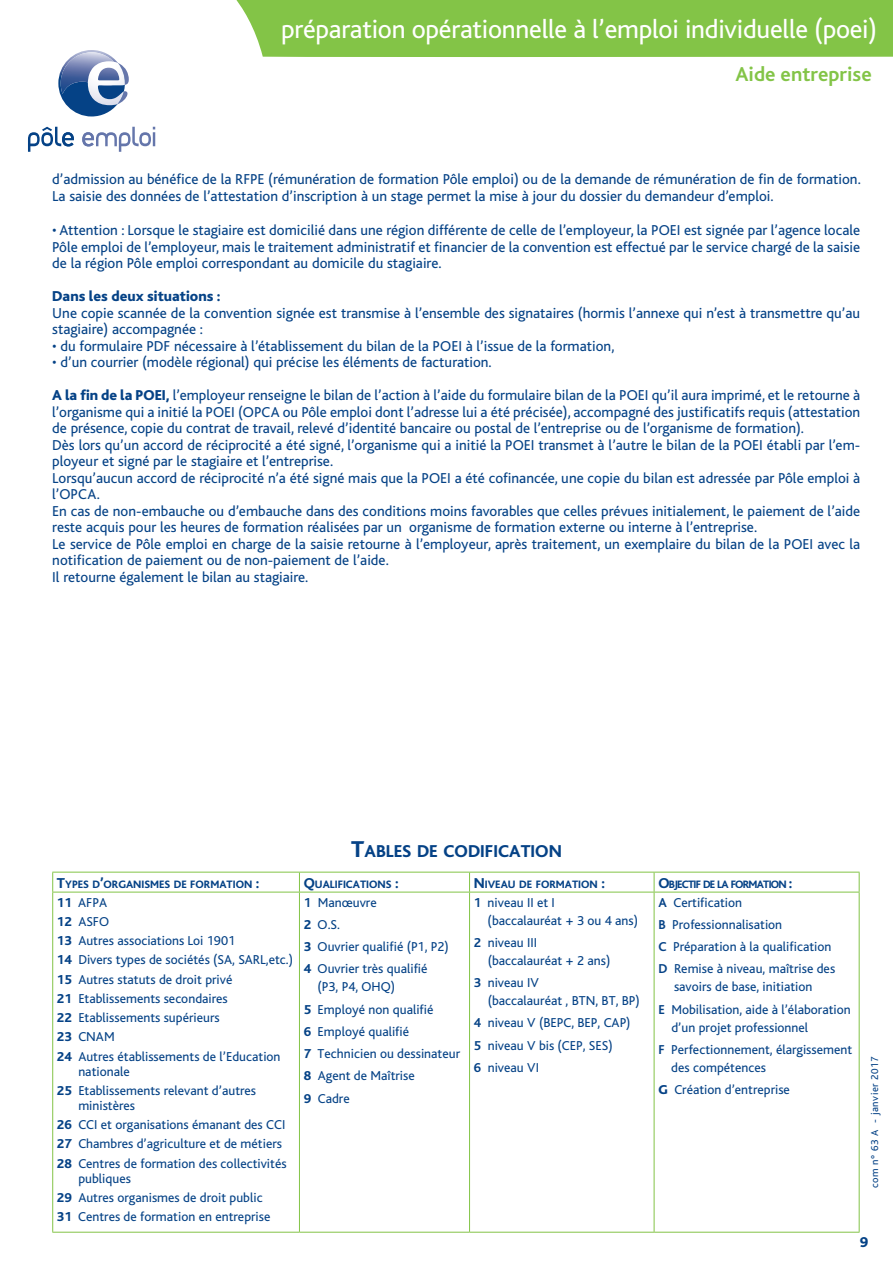
<style>
.page{position:relative;width:893px;height:1263px;background:#fff}
.page>*{position:absolute;margin:0;border:0;box-sizing:border-box;transform-origin:0 0}
.t1{font:27px "Bliss";letter-spacing:-.01em;color:#fff}
.t2{font:700 21px "Bliss";color:#83c447}
.t3{font:800 18px "Bliss";color:#054286}
.t4{font:15px/16.5px "Bliss";color:#054286}
.t5{font:800 15px "Bliss";color:#054286}
.t6{font:13.5px/18px "Bliss";color:#054286}
.t7{font:800 11.25px "Bliss";color:#054286}
.t8{font:800 11.25px "Bliss";letter-spacing:-.065em;color:#054286}
.t9{font:10.5px "Bliss";letter-spacing:.05em;color:#054286}
.s1{font-weight:800}
.s2{font-size:24px}
.s3{font-size:15px}
.s4{font-weight:700}
</style>
<div class="page">
<div style="left:236px;top:0;width:657px;height:57px;background:#83c447"></div>
<svg style="left:58px;top:50px;width:71px;height:66px"></svg>
<svg style="left:28px;top:127px;width:46px;height:25px"></svg>
<svg style="left:82px;top:127px;width:73px;height:25px"></svg>
<hr style="left:52px;top:872px;width:247px;height:1px;background:#83c447">
<svg style="left:52px;top:872px;width:1px;height:20px"></svg>
<hr style="left:299px;top:872px;width:171px;height:1px;background:#83c447">
<svg style="left:299px;top:872px;width:1px;height:20px"></svg>
<hr style="left:470px;top:872px;width:184px;height:1px;background:#83c447">
<svg style="left:469px;top:872px;width:1px;height:20px"></svg>
<hr style="left:654px;top:872px;width:205px;height:1px;background:#83c447">
<svg style="left:654px;top:872px;width:1px;height:20px"></svg>
<svg style="left:859px;top:872px;width:1px;height:20px"></svg>
<hr style="left:52px;top:892px;width:247px;height:1px;background:#83c447">
<hr style="left:52px;top:892px;width:1px;height:340px;background:#83c447">
<hr style="left:299px;top:892px;width:171px;height:1px;background:#83c447">
<hr style="left:299px;top:892px;width:1px;height:340px;background:#83c447">
<hr style="left:470px;top:892px;width:184px;height:1px;background:#83c447">
<hr style="left:469px;top:892px;width:1px;height:340px;background:#83c447">
<hr style="left:654px;top:892px;width:205px;height:1px;background:#83c447">
<hr style="left:654px;top:892px;width:1px;height:340px;background:#83c447">
<hr style="left:859px;top:892px;width:1px;height:340px;background:#83c447">
<hr style="left:52px;top:1232px;width:247px;height:1px;background:#83c447">
<hr style="left:299px;top:1232px;width:171px;height:1px;background:#83c447">
<hr style="left:470px;top:1232px;width:184px;height:1px;background:#83c447">
<hr style="left:654px;top:1232px;width:205px;height:1px;background:#83c447">
<h1 class="t1" style="left:281px;top:15px;width:598px">préparation opérationnelle à l’emploi individuelle (poei)</h1>
<h2 class="t2" style="left:735px;top:63px;width:138px">Aide entreprise</h2>
<p class="t4" style="left:52px;top:171px;width:810px">d’admission au bénéfice de la RFPE (rémunération de formation Pôle emploi) ou de la demande de rémunération de fin de formation.<br>La saisie des données de l’attestation d’inscription à un stage permet la mise à jour du dossier du demandeur d’emploi.</p>
<p class="t4" style="left:52px;top:222px;width:809px;text-align:justify">• Attention : Lorsque le stagiaire est domicilié dans une région différente de celle de l’employeur, la POEI est signée par l’agence locale Pôle emploi de l’employeur, mais le traitement administratif et financier de la convention est effectué par le service chargé de la saisie de la région Pôle emploi correspondant au domicile du stagiaire.</p>
<p class="t5" style="left:52px;top:289px;width:170px">Dans les deux situations :</p>
<p class="t4" style="left:52px;top:305px;width:809px">Une copie scannée de la convention signée est transmise à l’ensemble des signataires (hormis l’annexe qui n’est à transmettre qu’au stagiaire) accompagnée :</p>
<p class="t4" style="left:52px;top:338px;width:564px">• du formulaire PDF nécessaire à l’établissement du bilan de la POEI à l’issue de la formation,</p>
<p class="t4" style="left:52px;top:354px;width:441px">• d’un courrier (modèle régional) qui précise les éléments de facturation.</p>
<p class="t4" style="left:52px;top:387px;width:809px;text-align:justify"><span class="s1">A la fin de la POEI,</span> l’employeur renseigne le bilan de l’action à l’aide du formulaire bilan de la POEI qu’il aura imprimé, et le retourne à l’organisme qui a initié la POEI (OPCA ou Pôle emploi dont l’adresse lui a été précisée), accompagné des justificatifs requis (attestation de présence, copie du contrat de travail, relevé d’identité bancaire ou postal de l’entreprise ou de l’organisme de formation).</p>
<p class="t4" style="left:52px;top:437px;width:809px">Dès lors qu’un accord de réciprocité a été signé, l’organisme qui a initié la POEI transmet à l’autre le bilan de la POEI établi par l’em&shy;ployeur et signé par le stagiaire et l’entreprise.</p>
<p class="t4" style="left:52px;top:470px;width:809px">Lorsqu’aucun accord de réciprocité n’a été signé mais que la POEI a été cofinancée, une copie du bilan est adressée par Pôle emploi à l’OPCA.</p>
<p class="t4" style="left:52px;top:503px;width:809px">En cas de non-embauche ou d’embauche dans des conditions moins favorables que celles prévues initialement, le paiement de l’aide reste acquis pour les heures de formation réalisées par un organisme de formation externe ou interne à l’entreprise.</p>
<p class="t4" style="left:52px;top:536px;width:809px">Le service de Pôle emploi en charge de la saisie retourne à l’employeur, après traitement, un exemplaire du bilan de la POEI avec la notification de paiement ou de non-paiement de l’aide.</p>
<p class="t4" style="left:52px;top:569px;width:258px">Il retourne également le bilan au stagiaire.</p>
<p class="t3" style="left:351px;top:842px;width:212px"><span class="s2">T</span>ABLES DE CODIFICATION</p>
<p class="t7" style="left:57px;top:878px;width:204px"><span class="s3">T</span>YPES D<span class="s3">’</span>ORGANISMES DE FORMATION <span class="s3">:</span></p>
<p class="t7" style="left:304px;top:878px;width:96px"><span class="s3">Q</span>UALIFICATIONS <span class="s3">:</span></p>
<p class="t7" style="left:474px;top:878px;width:133px"><span class="s3">N</span> IVEAU DE FORMATION <span class="s3">:</span></p>
<p class="t8" style="left:658px;top:878px;width:136px"><span class="s3">O</span>BJECTIF DE LA FORMATION <span class="s3">:</span></p>
<p class="t6" style="left:57px;top:893px;width:52px"><span class="s1">11</span> AFPA</p>
<p class="t6" style="left:57px;top:913px;width:54px"><span class="s1">12</span> ASFO</p>
<p class="t6" style="left:57px;top:932px;width:180px"><span class="s1">13</span> Autres associations Loi 1901</p>
<p class="t6" style="left:57px;top:951px;width:238px"><span class="s1">14</span> Divers types de sociétés (SA, SARL,etc.)</p>
<p class="t6" style="left:57px;top:970px;width:177px"><span class="s1">15</span> Autres statuts de droit privé</p>
<p class="t6" style="left:57px;top:990px;width:172px"><span class="s1">21</span> Etablissements secondaires</p>
<p class="t6" style="left:57px;top:1009px;width:164px"><span class="s1">22</span> Etablissements supérieurs</p>
<p class="t6" style="left:57px;top:1028px;width:59px"><span class="s1">23</span> CNAM</p>
<p class="t6" style="left:78px;top:1049px;width:204px;line-height:15px;text-indent:-21px"><span class="s1">24</span> Autres établissements de l’Education nationale</p>
<p class="t6" style="left:78px;top:1083px;width:179px;line-height:15px;text-indent:-21px"><span class="s1">25</span> Etablissements relevant d’autres ministères</p>
<p class="t6" style="left:57px;top:1116px;width:230px"><span class="s1">26</span> CCI et organisations émanant des CCI</p>
<p class="t6" style="left:57px;top:1135px;width:227px"><span class="s1">27</span> Chambres d’agriculture et de métiers</p>
<p class="t6" style="left:78px;top:1156px;width:210px;line-height:15px;text-indent:-21px"><span class="s1">28</span> Centres de formation des collectivités publiques</p>
<p class="t6" style="left:57px;top:1189px;width:207px"><span class="s1">29</span> Autres organismes de droit public</p>
<p class="t6" style="left:57px;top:1208px;width:215px"><span class="s1">31</span> Centres de formation en entreprise</p>
<p class="t6" style="left:658px;top:893px;width:85px"><span class="s4">A</span> Certification</p>
<p class="t6" style="left:658px;top:916px;width:125px"><span class="s4">B</span> Professionnalisation</p>
<p class="t6" style="left:658px;top:938px;width:175px"><span class="s4">C</span> Préparation à la qualification</p>
<p class="t6" style="left:658px;top:960px;width:178px;text-align:center"><span class="s4">D</span> Remise à niveau, maîtrise des savoirs de base, initiation</p>
<p class="t6" style="left:671px;top:1000px;width:181px;text-indent:-13px"><span class="s4">E</span> Mobilisation, aide à l’élaboration d’un projet professionnel</p>
<p class="t6" style="left:671px;top:1041px;width:182px;text-indent:-13px"><span class="s4">F</span> Perfectionnement, élargissement des compétences</p>
<p class="t6" style="left:658px;top:1081px;width:133px"><span class="s1">G</span> Création d’entreprise</p>
<p class="t6" style="left:488px;top:893px;width:152px;text-indent:-14px"><span class="s4">1</span> niveau II et I<br>(baccalauréat + 3 ou 4 ans)</p>
<p class="t6" style="left:488px;top:934px;width:124px;text-indent:-14px"><span class="s4">2</span> niveau III (baccalauréat + 2 ans)</p>
<p class="t6" style="left:488px;top:974px;width:154px;text-indent:-14px"><span class="s4">3</span> niveau IV<br>(baccalauréat , BTN, BT, BP)</p>
<p class="t6" style="left:474px;top:1014px;width:158px"><span class="s4">4</span> niveau V (BEPC, BEP, CAP)</p>
<p class="t6" style="left:474px;top:1036px;width:140px"><span class="s4">5</span> niveau V bis (CEP, SES)</p>
<p class="t6" style="left:474px;top:1059px;width:67px"><span class="s4">6</span> niveau VI</p>
<p class="t6" style="left:304px;top:893px;width:75px"><span class="s4">1</span> Manœuvre</p>
<p class="t6" style="left:304px;top:916px;width:38px"><span class="s1">2</span> O.S.</p>
<p class="t6" style="left:304px;top:938px;width:147px"><span class="s1">3</span> Ouvrier qualifié (P1, P2)</p>
<p class="t6" style="left:318px;top:960px;width:111px;text-indent:-14px"><span class="s1">4</span> Ouvrier très qualifié (P3, P4, OHQ)</p>
<p class="t6" style="left:304px;top:1000px;width:131px"><span class="s1">5</span> Employé non qualifié</p>
<p class="t6" style="left:304px;top:1023px;width:107px"><span class="s1">6</span> Employé qualifié</p>
<p class="t6" style="left:304px;top:1045px;width:158px"><span class="s1">7</span> Technicien ou dessinateur</p>
<p class="t6" style="left:304px;top:1067px;width:113px"><span class="s1">8</span> Agent de Maîtrise</p>
<p class="t6" style="left:304px;top:1089px;width:48px"><span class="s1">9</span> Cadre</p>
<p class="t9" style="left:869px;top:1188px;width:133px;rotate:-90deg">com n° 63 A - janvier 2017</p>
<p class="t5" style="left:860px;top:1234px;width:10px">9</p>
</div>
